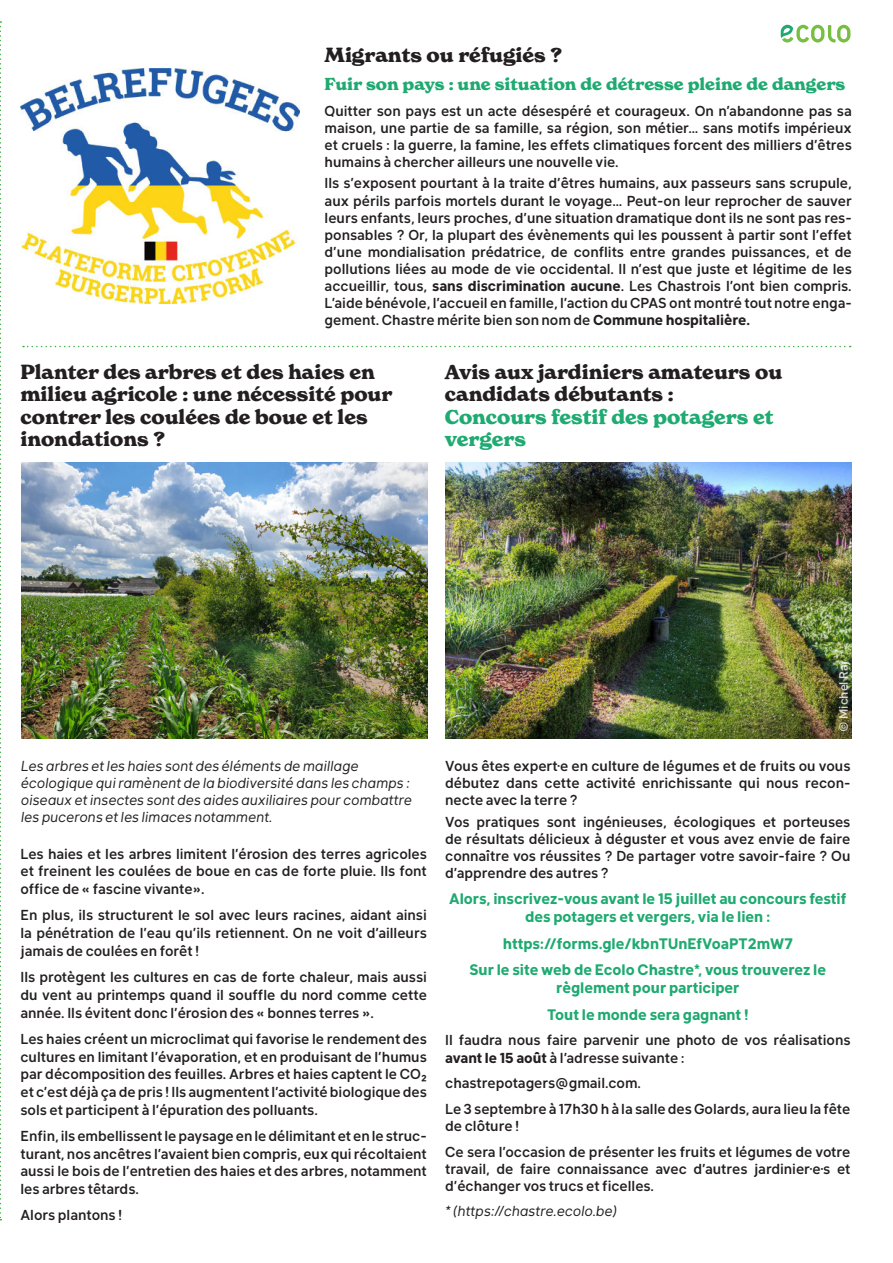
<style>
.page{position:relative;width:893px;height:1263px;background:#fff}
.page>*{position:absolute;margin:0;border:0;box-sizing:border-box;transform-origin:0 0}
.eC_Titre2{font:700 19.5px/22.5px "New Spirit";color:#231f20}
.eC_Titre2-2{font:700 19.5px/22.5px "New Spirit";color:#1eaa70}
.eC_Intertitres1{font:700 16.5px "New Spirit";color:#1eaa70}
.eC_Body{font:700 15px/18px "Klima";color:#1eaa70;text-align:center}
.eC_Body-2{font:500 14.25px/17.1px "Klima";color:#231f20;text-align:justify}
.eC_Légende_photo{font:italic 14.25px/17.1px "Klima";color:#231f20}
.t1{font:500 12px "Klima";color:#fff}
.s1{font-weight:700}
</style>
<div class="page">
<svg style="left:0;top:21px;width:1px;height:1199px"></svg>
<img style="left:21px;top:462px;width:407px;height:277px">
<img style="left:445px;top:462px;width:406px;height:277px">
<img style="left:20px;top:69px;width:280px;height:234px">
<svg style="left:781px;top:25px;width:69px;height:18px"></svg>
<svg style="left:23px;top:346px;width:828px;height:1px"></svg>
<p class="eC_Titre2" style="left:325px;top:44px;width:239px">Migrants ou réfugiés ?</p>
<p class="eC_Intertitres1" style="left:325px;top:74px;width:522px">Fuir son pays : une situation de détresse pleine de dangers</p>
<p class="eC_Body-2" style="left:325px;top:101px;width:529px">Quitter son pays est un acte désespéré et courageux. On n’abandonne pas sa maison, une partie de sa famille, sa région, son métier… sans motifs impérieux et cruels : la guerre, la famine, les effets climatiques forcent des milliers d’êtres humains à chercher ailleurs une nouvelle vie.</p>
<p class="eC_Body-2" style="left:325px;top:173px;width:529px">Ils s’exposent pourtant à la traite d’êtres humains, aux passeurs sans scrupule, aux périls parfois mortels durant le voyage… Peut-on leur reprocher de sauver leurs enfants, leurs proches, d’une situation dramatique dont ils ne sont pas res&shy;ponsables ? Or, la plupart des évènements qui les poussent à partir sont l’effet d’une mondialisation prédatrice, de conflits entre grandes puissances, et de pollutions liées au mode de vie occidental. Il n’est que juste et légitime de les accueillir, tous, <span class="s1">sans discrimination aucune</span>. Les Chastrois l’ont bien compris.<br>L’aide bénévole, l’accueil en famille, l’action du CPAS ont montré tout notre enga&shy;gement. Chastre mérite bien son nom de <span class="s1">Commune hospitalière.</span></p>
<p class="eC_Titre2" style="left:20px;top:361px;width:373px">Planter des arbres et des haies en milieu agricole : une nécessité pour contrer les coulées de boue et les inondations ?</p>
<p class="eC_Titre2" style="left:445px;top:361px;width:339px">Avis aux jardiniers amateurs ou candidats débutants :</p>
<p class="eC_Titre2-2" style="left:445px;top:406px;width:330px">Concours festif des potagers et vergers</p>
<p class="t1" style="left:833px;top:732px;width:72px;rotate:-90deg">© Michel Raj</p>
<p class="eC_Légende_photo" style="left:21px;top:756px;width:393px">Les arbres et les haies sont des éléments de maillage écologique qui ramènent de la biodiversité dans les champs : oiseaux et insectes sont des aides auxiliaires pour combattre les pucerons et les limaces notamment.</p>
<p class="eC_Body-2" style="left:20px;top:843px;width:408px;line-height:17.7px">Les haies et les arbres limitent l’érosion des terres agricoles et freinent les coulées de boue en cas de forte pluie. Ils font office de « fascine vivante».</p>
<p class="eC_Body-2" style="left:20px;top:905px;width:408px;line-height:17.7px">En plus, ils structurent le sol avec leurs racines, aidant ainsi la pénétration de l’eau qu’ils retiennent. On ne voit d’ailleurs jamais de coulées en forêt !</p>
<p class="eC_Body-2" style="left:20px;top:966px;width:408px;line-height:17.7px">Ils protègent les cultures en cas de forte chaleur, mais aussi du vent au printemps quand il souffle du nord comme cette année. Ils évitent donc l’érosion des « bonnes terres ».</p>
<p class="eC_Body-2" style="left:20px;top:1028px;width:408px;line-height:17.7px">Les haies créent un microclimat qui favorise le rendement des cultures en limitant l’évaporation, et en produisant de l’humus par décomposition des feuilles. Arbres et haies captent le CO2 et c’est déjà ça de pris ! Ils augmentent l’activité biologique des sols et participent à l’épuration des polluants.</p>
<p class="eC_Body-2" style="left:20px;top:1125px;width:408px;line-height:17.7px">Enfin, ils embellissent le paysage en le délimitant et en le struc&shy;turant, nos ancêtres l’avaient bien compris, eux qui récoltaient aussi le bois de l’entretien des haies et des arbres, notamment les arbres têtards.</p>
<p class="eC_Body-2" style="left:20px;top:1205px;width:103px">Alors plantons !</p>
<p class="eC_Body-2" style="left:445px;top:756px;width:407px">Vous êtes expert·e en culture de légumes et de fruits ou vous débutez dans cette activité enrichissante qui nous recon&shy;necte avec la terre ?</p>
<p class="eC_Body-2" style="left:445px;top:811px;width:407px">Vos pratiques sont ingénieuses, écologiques et porteuses de résultats délicieux à déguster et vous avez envie de faire connaître vos réussites ? De partager votre savoir-faire ? Ou d’apprendre des autres ?</p>
<p class="eC_Body" style="left:449px;top:888px;width:399px">Alors, inscrivez-vous avant le 15 juillet au concours festif des potagers et vergers, via le lien :</p>
<p class="eC_Body" style="left:503px;top:933px;width:292px">https://forms.gle/kbnTUnEfVoaPT2mW7</p>
<p class="eC_Body" style="left:470px;top:959px;width:358px">Sur le site web de Ecolo Chastre*, vous trouverez le règlement pour participer</p>
<p class="eC_Body" style="left:547px;top:1004px;width:203px">Tout le monde sera gagnant !</p>
<p class="eC_Body-2" style="left:445px;top:1030px;width:407px">Il faudra nous faire parvenir une photo de vos réalisations <span class="s1">avant le 15 août</span> à l’adresse suivante :</p>
<p class="eC_Body-2" style="left:445px;top:1073px;width:197px">chastrepotagers@gmail.com.</p>
<p class="eC_Body-2" style="left:445px;top:1098px;width:407px">Le 3 septembre à 17h30 h à la salle des Golards, aura lieu la fête de clôture !</p>
<p class="eC_Body-2" style="left:445px;top:1141px;width:407px">Ce sera l’occasion de présenter les fruits et légumes de votre travail, de faire connaissance avec d’autres jardinier·e·s et d’échanger vos trucs et ficelles.</p>
<p class="eC_Légende_photo" style="left:445px;top:1201px;width:173px">* (https://chastre.ecolo.be)</p>
</div>
